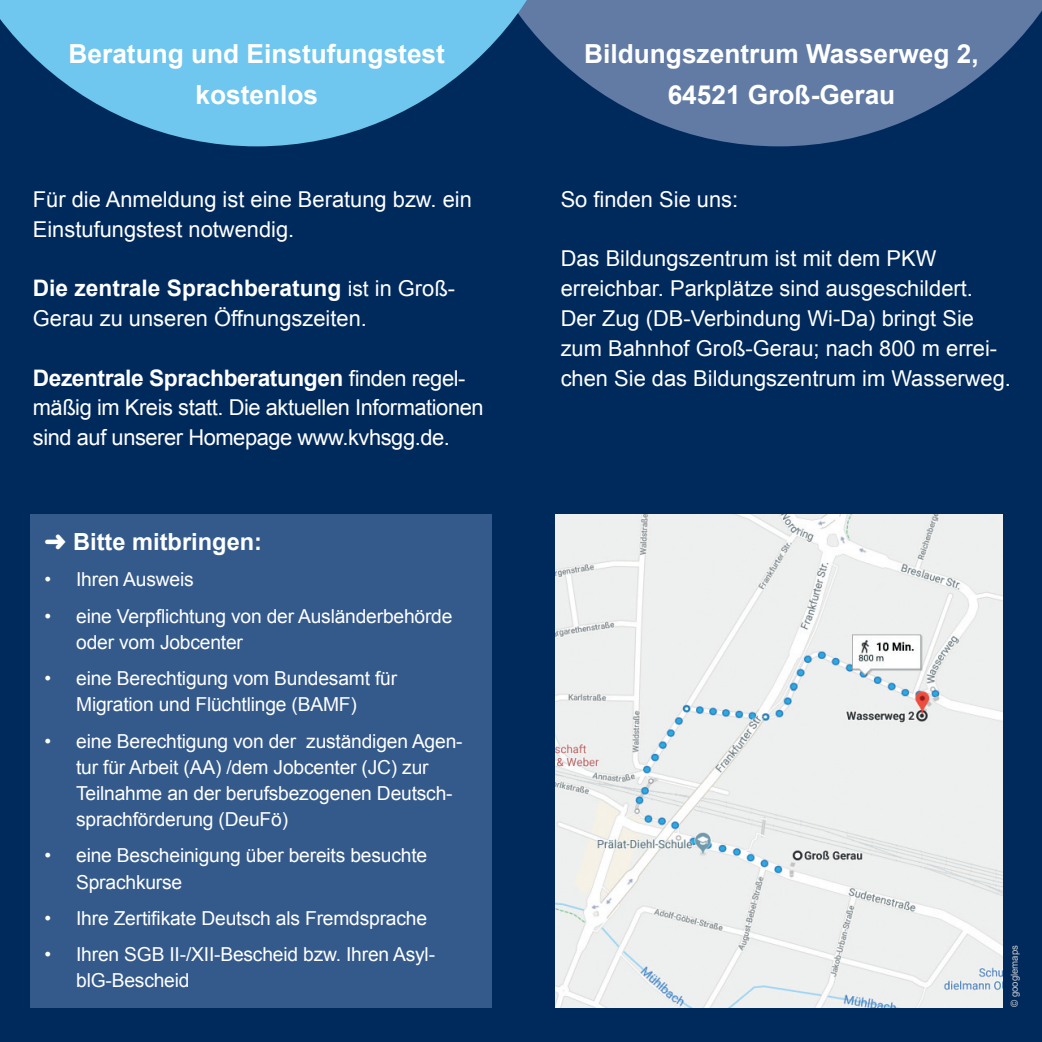
<style>
.page{position:relative;width:1042px;height:1042px;background:#002a5c}
.page>*{position:absolute;margin:0;border:0;box-sizing:border-box;transform-origin:0 0}
.head{font:700 26.25px "Arial";color:#fff}
.head-2{font:700 23.62px "Arial";color:#fff}
.head-3{font:700 22.75px "Arial";letter-spacing:-.02em;color:#fff}
.head-4{font:700 22.75px "Arial";color:#fff}
.head-5{font:21.88px/29.8px "Arial";color:#fff}
.head-6{font:21.88px/29.8px "Arial";letter-spacing:-.02em;color:#fff}
.t1{font:19.25px/26.2px "Arial";letter-spacing:-.01em;color:#fff}
.t2{font:9.62px "Arial";color:#c9cacc}
.s1{font-weight:400;font-size:21px}
.s2{font-weight:400;font-size:21.88px}
</style>
<div class="page">
<svg style="left:579px;top:0;width:463px;height:146px;fill:#617ba5"></svg>
<svg style="left:0;top:0;width:579px;height:146px;fill:#6fc6ef"></svg>
<img style="left:556px;top:514px;width:446px;height:493px">
<div style="left:30px;top:514px;width:461px;height:493px;background:#345a8b"></div>
<p class="head" style="left:69px;top:36px;width:378px">Beratung und Einstufungstest</p>
<p class="head" style="left:195px;top:77px;width:124px">kostenlos</p>
<p class="head-5" style="left:33px;top:185px;width:440px">Für die Anmeldung ist eine Beratung bzw. ein<br>Einstufungstest notwendig.</p>
<p class="head-4" style="left:33px;top:273px;width:424px">Die zentrale Sprachberatung <span class="s1">ist</span> <span class="s2">in Groß-</span></p>
<p class="head-5" style="left:33px;top:304px;width:335px">Gerau zu unseren Öffnungszeiten.</p>
<p class="head-3" style="left:33px;top:362px;width:434px">Dezentrale Sprachberatungen <span class="s2">finden regel-</span></p>
<p class="head-6" style="left:33px;top:393px;width:452px">mäßig im Kreis statt. Die aktuellen Informationen sind auf unserer Homepage www.kvhsgg.de.</p>
<p class="head" style="left:584px;top:36px;width:396px">Bildungszentrum Wasserweg 2,</p>
<p class="head" style="left:668px;top:77px;width:229px">64521 Groß-Gerau</p>
<p class="head-5" style="left:561px;top:185px;width:179px">So finden Sie uns:</p>
<p class="head-5" style="left:561px;top:244px;width:452px">Das Bildungszentrum ist mit dem PKW erreichbar. Parkplätze sind ausgeschildert.<br>Der Zug (DB-Verbindung Wi-Da) bringt Sie zum Bahnhof Groß-Gerau; nach 800 m errei&shy;chen Sie das Bildungszentrum im Wasserweg.</p>
<p class="head-2" style="left:73px;top:526px;width:191px">Bitte mitbringen:</p>
<p class="t1" style="left:45px;top:567px;width:151px">• Ihren Ausweis</p>
<p class="t1" style="left:76px;top:603px;width:378px;text-indent:-31px">• eine Verpflichtung von der Ausländerbehörde oder vom Jobcenter</p>
<p class="t1" style="left:45px;top:665px;width:354px;text-align:center">• eine Berechtigung vom Bundesamt für<br>Migration und Flüchtlinge (BAMF)</p>
<p class="t1" style="left:76px;top:728px;width:388px;text-indent:-31px">• eine Berechtigung von der zuständigen Agen&shy;tur für Arbeit (AA) /dem Jobcenter (JC) zur Teilnahme an der berufsbezogenen Deutsch&shy;sprachförderung (DeuFö)</p>
<p class="t1" style="left:76px;top:843px;width:352px;text-indent:-31px">• eine Bescheinigung über bereits besuchte<br>Sprachkurse</p>
<p class="t1" style="left:45px;top:905px;width:384px">• Ihre Zertifikate Deutsch als Fremdsprache</p>
<p class="t1" style="left:76px;top:941px;width:360px;text-indent:-31px">• Ihren SGB II-/XII-Bescheid bzw. Ihren Asyl&shy;blG-Bescheid</p>
<p class="t2" style="left:1008px;top:1007px;width:64px;rotate:-90deg">© googlemaps</p>
</div>
